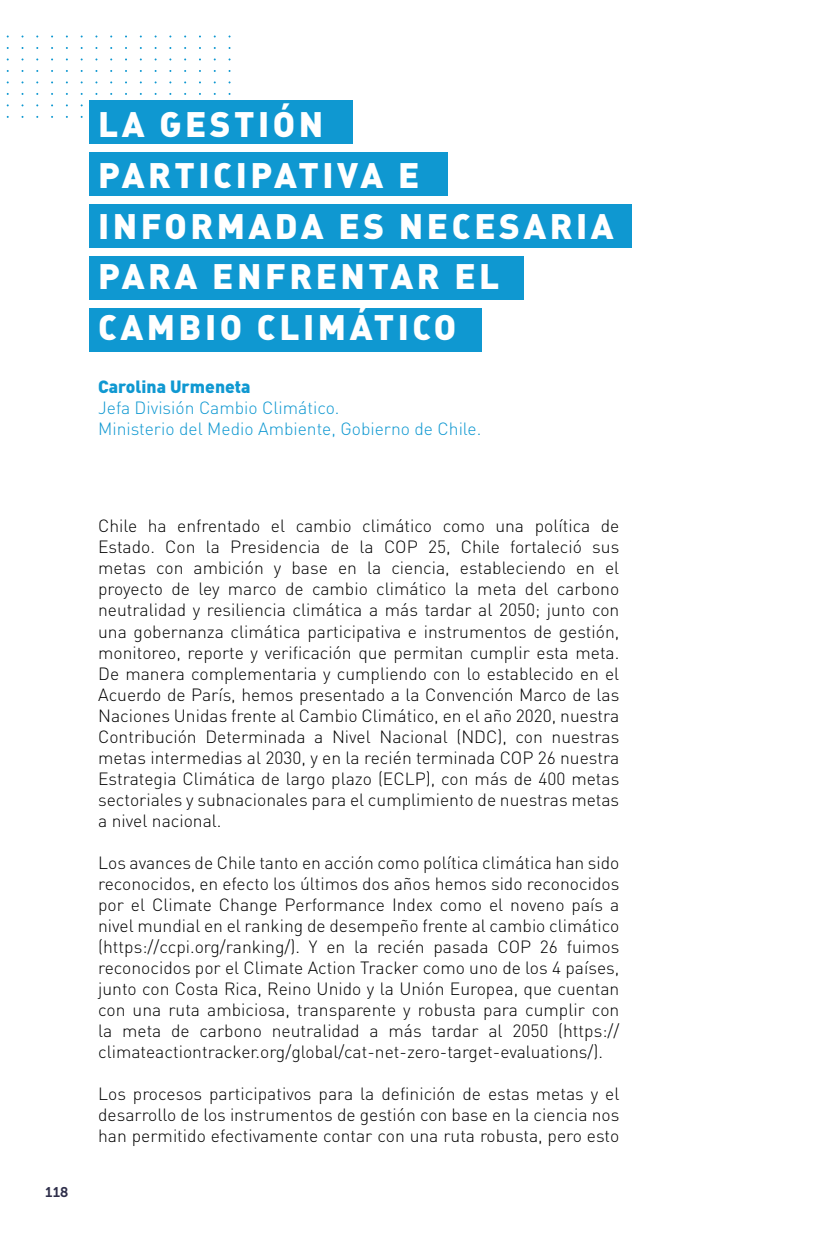
<style>
.page{position:relative;width:819px;height:1241px;background:#fff}
.page>*{position:absolute;margin:0;border:0;box-sizing:border-box;transform-origin:0 0}
.t1{font:35px/50.8px "DIN Black Alternate";letter-spacing:.1em;color:#fff}
.t2{font:300 17.5px/21px "DIN";color:#000;text-align:justify}
.t3{font:300 17.5px/21px "DIN";color:#0f98d1}
.t4{font:900 17.5px "DIN";color:#0f98d1}
.t5{font:14px "Museo 700";color:#2e2e4a}
</style>
<div class="page">
<div style="left:89px;top:256px;width:434px;height:43px;background:#0f98d1"></div>
<div style="left:89px;top:307px;width:392px;height:44px;background:#0f98d1"></div>
<div style="left:89px;top:204px;width:542px;height:43px;background:#0f98d1"></div>
<div style="left:89px;top:100px;width:263px;height:44px;background:#0f98d1"></div>
<div style="left:89px;top:152px;width:359px;height:44px;background:#0f98d1"></div>
<h1 class="t1" style="left:98px;top:97px;width:517px">LA GESTIÓN<br>PARTICIPATIVA E<br>INFORMADA ES NECESARIA<br>PARA ENFRENTAR EL<br>CAMBIO CLIMÁTICO</h1>
<p class="t4" style="left:98px;top:375px;width:154px">Carolina Urmeneta</p>
<p class="t3" style="left:98px;top:397px;width:384px">Jefa División Cambio Climático.<br>Ministerio del Medio Ambiente, Gobierno de Chile.</p>
<p class="t5" style="left:45px;top:1183px;width:24px">118</p>
<p class="t2" style="left:98px;top:515px;width:522px">Chile ha enfrentado el cambio climático como una política de Estado. Con la Presidencia de la COP 25, Chile fortaleció sus metas con ambición y base en la ciencia, estableciendo en el proyecto de ley marco de cambio climático la meta del carbono neutralidad y resiliencia climática a más tardar al 2050; junto con una gobernanza climática participativa e instrumentos de gestión, monitoreo, reporte y verificación que permitan cumplir esta meta.<br>De manera complementaria y cumpliendo con lo establecido en el Acuerdo de París, hemos presentado a la Convención Marco de las Naciones Unidas frente al Cambio Climático, en el año 2020, nuestra Contribución Determinada a Nivel Nacional (NDC), con nuestras metas intermedias al 2030, y en la recién terminada COP 26 nuestra Estrategia Climática de largo plazo (ECLP), con más de 400 metas sectoriales y subnacionales para el cumplimiento de nuestras metas a nivel nacional.</p>
<p class="t2" style="left:98px;top:851px;width:522px">Los avances de Chile tanto en acción como política climática han sido reconocidos, en efecto los últimos dos años hemos sido reconocidos por el Climate Change Performance Index como el noveno país a nivel mundial en el ranking de desempeño frente al cambio climático (https://ccpi.org/ranking/). Y en la recién pasada COP 26 fuimos reconocidos por el Climate Action Tracker como uno de los 4 países, junto con Costa Rica, Reino Unido y la Unión Europea, que cuentan con una ruta ambiciosa, transparente y robusta para cumplir con la meta de carbono neutralidad a más tardar al 2050 (https:// climateactiontracker.org/global/cat-net-zero-target-evaluations/).</p>
<p class="t2" style="left:98px;top:1082px;width:522px">Los procesos participativos para la definición de estas metas y el desarrollo de los instrumentos de gestión con base en la ciencia nos han permitido efectivamente contar con una ruta robusta, pero esto</p>
</div>
